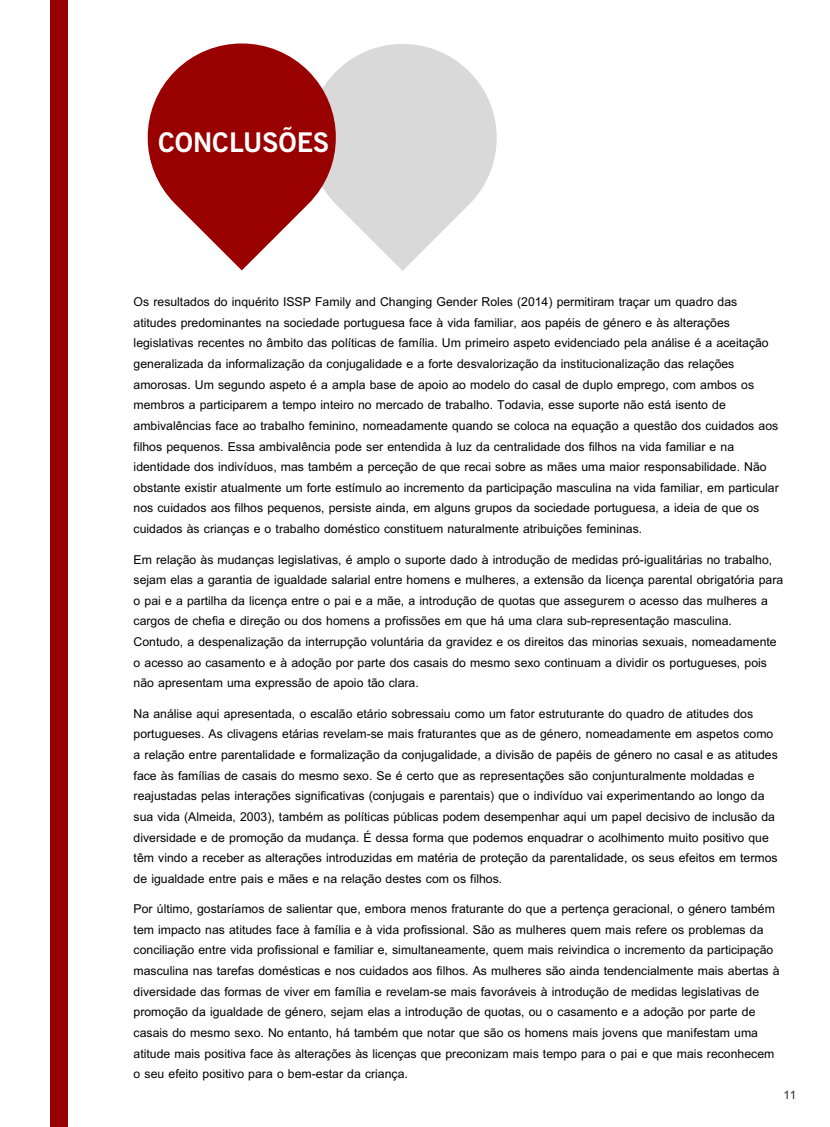
<style>
.page{position:relative;width:830px;height:1127px;background:#fff}
.page>*{position:absolute;margin:0;border:0;box-sizing:border-box;transform-origin:0 0}
.t1{font:700 27px "News Gothic BT";color:#fff}
.t2{font:18.75px/20.5px "Browallia New";color:#000}
.t3{font:18px "Browallia New";color:#2b2a29}
</style>
<div class="page">
<svg style="left:345px;top:44px;width:152px;height:227px;fill:#d9d9d9"></svg>
<div style="left:50px;top:0;width:18px;height:1127px;background:#900"></div>
<svg style="left:147px;top:43px;width:198px;height:227px;fill:#900"></svg>
<h1 class="t1" style="left:158px;top:131px;width:172px">CONCLUSÕES</h1>
<p class="t2" style="left:133px;top:291px;width:646px">Os resultados do inquérito ISSP Family and Changing Gender Roles (2014) permitiram traçar um quadro das atitudes predominantes na sociedade portuguesa face à vida familiar, aos papéis de género e às alterações legislativas recentes no âmbito das políticas de família. Um primeiro aspeto evidenciado pela análise é a aceitação generalizada da informalização da conjugalidade e a forte desvalorização da institucionalização das relações amorosas. Um segundo aspeto é a ampla base de apoio ao modelo do casal de duplo emprego, com ambos os membros a participarem a tempo inteiro no mercado de trabalho. Todavia, esse suporte não está isento de ambivalências face ao trabalho feminino, nomeadamente quando se coloca na equação a questão dos cuidados aos filhos pequenos. Essa ambivalência pode ser entendida à luz da centralidade dos filhos na vida familiar e na identidade dos indivíduos, mas também a perceção de que recai sobre as mães uma maior responsabilidade. Não obstante existir atualmente um forte estímulo ao incremento da participação masculina na vida familiar, em particular nos cuidados aos filhos pequenos, persiste ainda, em alguns grupos da sociedade portuguesa, a ideia de que os cuidados às crianças e o trabalho doméstico constituem naturalmente atribuições femininas.</p>
<p class="t2" style="left:133px;top:548px;width:650px">Em relação às mudanças legislativas, é amplo o suporte dado à introdução de medidas pró-igualitárias no trabalho, sejam elas a garantia de igualdade salarial entre homens e mulheres, a extensão da licença parental obrigatória para o pai e a partilha da licença entre o pai e a mãe, a introdução de quotas que assegurem o acesso das mulheres a cargos de chefia e direção ou dos homens a profissões em que há uma clara sub-representação masculina.<br>Contudo, a despenalização da interrupção voluntária da gravidez e os direitos das minorias sexuais, nomeadamente o acesso ao casamento e à adoção por parte dos casais do mesmo sexo continuam a dividir os portugueses, pois não apresentam uma expressão de apoio tão clara.</p>
<p class="t2" style="left:133px;top:702px;width:645px">Na análise aqui apresentada, o escalão etário sobressaiu como um fator estruturante do quadro de atitudes dos portugueses. As clivagens etárias revelam-se mais fraturantes que as de género, nomeadamente em aspetos como a relação entre parentalidade e formalização da conjugalidade, a divisão de papéis de género no casal e as atitudes face às famílias de casais do mesmo sexo. Se é certo que as representações são conjunturalmente moldadas e reajustadas pelas interações significativas (conjugais e parentais) que o indivíduo vai experimentando ao longo da sua vida (Almeida, 2003), também as políticas públicas podem desempenhar aqui um papel decisivo de inclusão da diversidade e de promoção da mudança. É dessa forma que podemos enquadrar o acolhimento muito positivo que têm vindo a receber as alterações introduzidas em matéria de proteção da parentalidade, os seus efeitos em termos de igualdade entre pais e mães e na relação destes com os filhos.</p>
<p class="t2" style="left:133px;top:898px;width:647px">Por último, gostaríamos de salientar que, embora menos fraturante do que a pertença geracional, o género também tem impacto nas atitudes face à família e à vida profissional. São as mulheres quem mais refere os problemas da conciliação entre vida profissional e familiar e, simultaneamente, quem mais reivindica o incremento da participação masculina nas tarefas domésticas e nos cuidados aos filhos. As mulheres são ainda tendencialmente mais abertas à diversidade das formas de viver em família e revelam-se mais favoráveis à introdução de medidas legislativas de promoção da igualdade de género, sejam elas a introdução de quotas, ou o casamento e a adoção por parte de casais do mesmo sexo. No entanto, há também que notar que são os homens mais jovens que manifestam uma atitude mais positiva face às alterações às licenças que preconizam mais tempo para o pai e que mais reconhecem o seu efeito positivo para o bem-estar da criança.</p>
<p class="t3" style="left:783px;top:1083px;width:15px">11</p>
</div>
